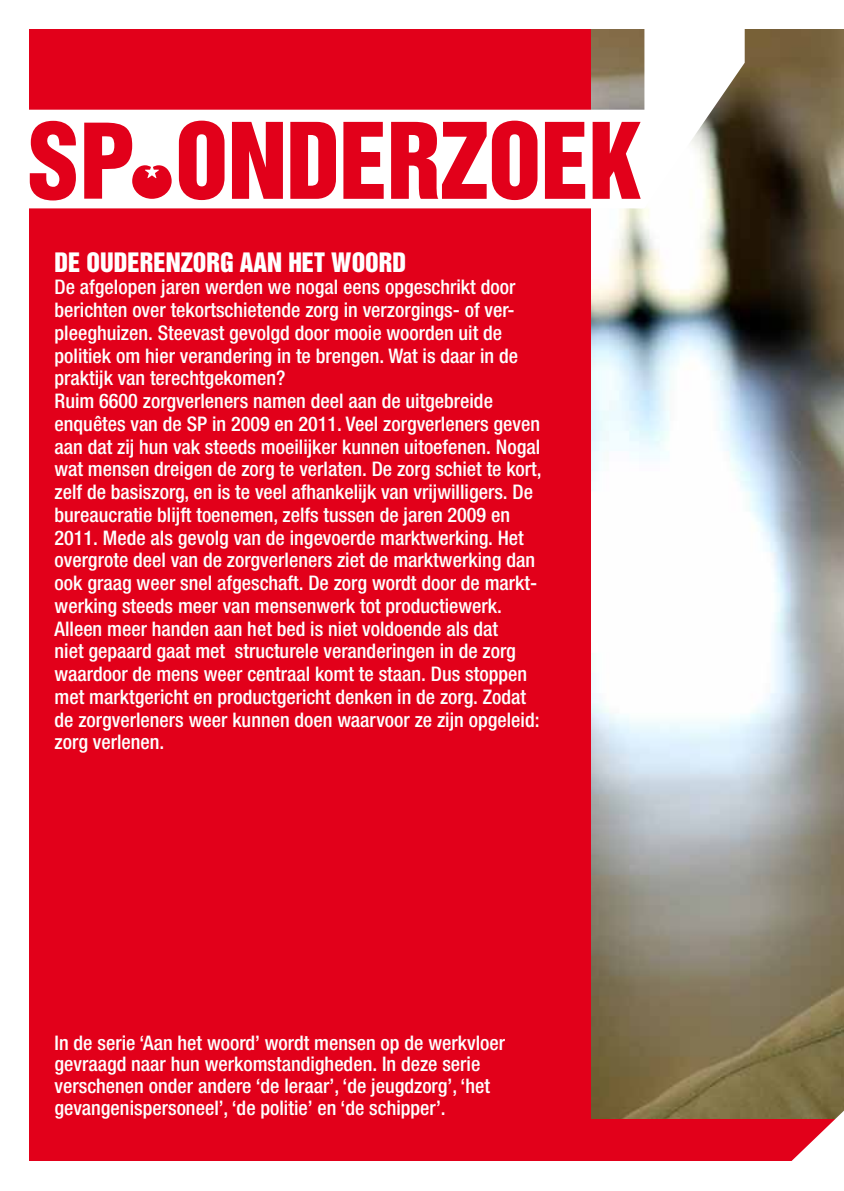
<style>
.page{position:relative;width:844px;height:1191px;background:#fff}
.page>*{position:absolute;margin:0;border:0;box-sizing:border-box;transform-origin:0 0}
.t1{font:96.25px "Helvetica Inserat LT Std";color:#e2001a}
.t2{font:24.5px "Helvetica Inserat LT Std";color:#fff}
.t3{font:500 condensed 20.12px/22.8px "Helvetica Neue LT Std";color:#fff}
</style>
<div class="page">
<div style="left:30px;top:30px;width:813px;height:1131px;background:#e2001a"></div>
<img style="left:591px;top:30px;width:252px;height:1088px">
<svg style="left:786px;top:1110px;width:57px;height:51px"></svg>
<svg style="left:29px;top:29px;width:715px;height:179px;fill:#fff"></svg>
<svg style="left:30px;top:121px;width:47px;height:79px"></svg>
<svg style="left:84px;top:123px;width:88px;height:76px"></svg>
<h1 class="t1" style="left:175px;top:103px;width:214px">ONDERZOE</h1>
<h1 class="t1" style="left:588px;top:103px;width:55px">K</h1>
<p class="t2" style="left:55px;top:247px;width:351px">DE OUDERENZORG AAN HET WOORD</p>
<p class="t3" style="left:55px;top:276px;width:488px">De afgelopen jaren werden we nogal eens opgeschrikt door berichten over tekortschietende zorg in verzorgings- of ver&shy;pleeghuizen. Steevast gevolgd door mooie woorden uit de politiek om hier verandering in te brengen. Wat is daar in de praktijk van terechtgekomen?<br>Ruim 6600 zorgverleners namen deel aan de uitgebreide enquêtes van de SP in 2009 en 2011. Veel zorgverleners geven aan dat zij hun vak steeds moeilijker kunnen uitoefenen. Nogal wat mensen dreigen de zorg te verlaten. De zorg schiet te kort, zelf de basiszorg, en is te veel afhankelijk van vrijwilligers. De bureaucratie blijft toenemen, zelfs tussen de jaren 2009 en 2011. Mede als gevolg van de ingevoerde marktwerking. Het overgrote deel van de zorgverleners ziet de marktwerking dan ook graag weer snel afgeschaft. De zorg wordt door de markt&shy;werking steeds meer van mensenwerk tot productiewerk.<br>Alleen meer handen aan het bed is niet voldoende als dat<br>niet gepaard gaat met structurele veranderingen in de zorg waardoor de mens weer centraal komt te staan. Dus stoppen met marktgericht en productgericht denken in de zorg. Zodat de zorgverleners weer kunnen doen waarvoor ze zijn opgeleid: zorg verlenen.</p>
<p class="t3" style="left:55px;top:1031px;width:452px;line-height:21.9px">In de serie ‘Aan het woord’ wordt mensen op de werkvloer gevraagd naar hun werkomstandigheden. In deze serie verschenen onder andere ‘de leraar’, ‘de jeugdzorg’, ‘het gevangenispersoneel’, ‘de politie’ en ‘de schipper’.</p>
</div>
